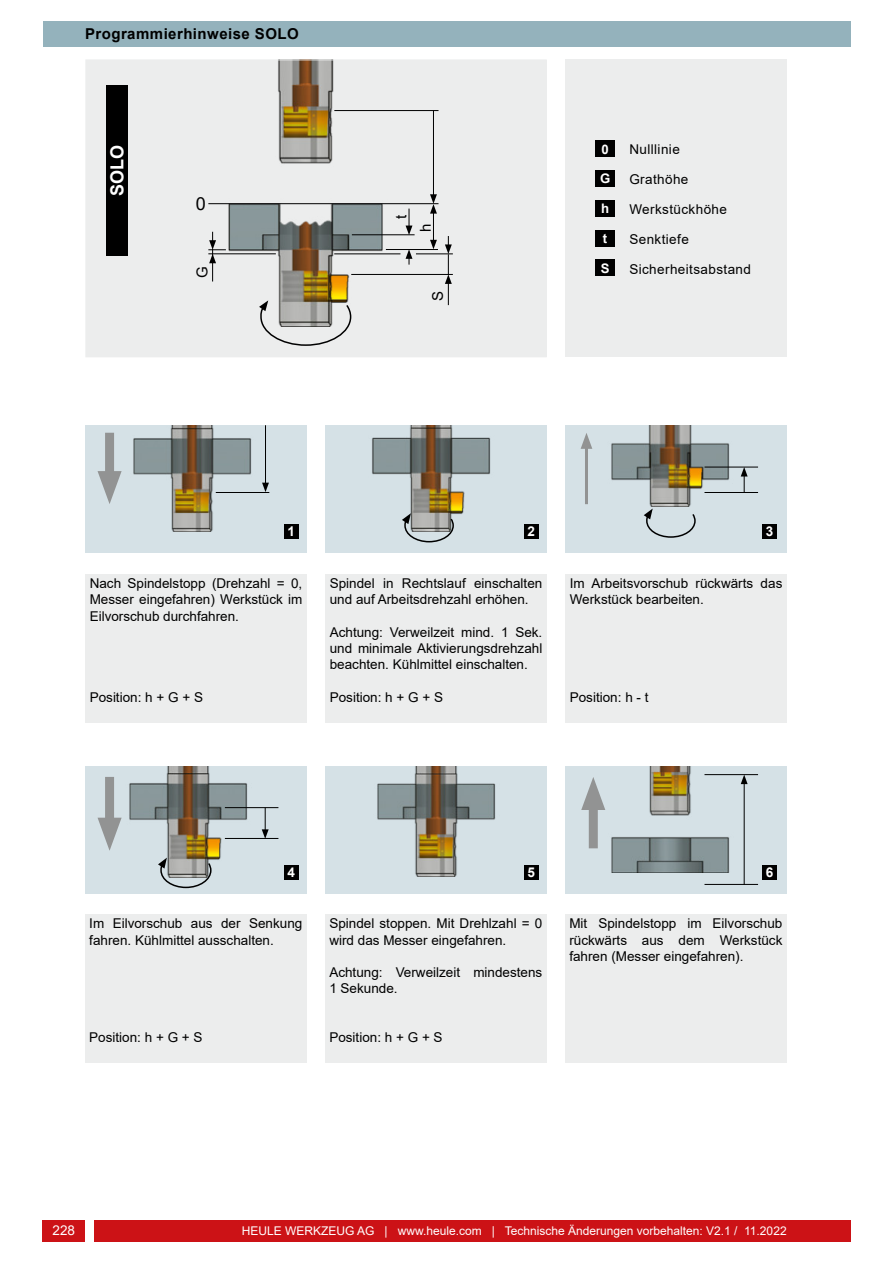
<style>
.page{position:relative;width:893px;height:1263px;background:#fff}
.page>*{position:absolute;margin:0;border:0;box-sizing:border-box;transform-origin:0 0}
.t1{font:700 18px "Arial";color:#fff}
.t2{font:18px "Arial";color:#000}
.t3{font:700 15px "Arial";letter-spacing:.03em;color:#000}
.t4{font:15px "Arial";color:#000}
.t5{font:13.5px/16.2px "Arial";color:#000}
.t6{font:13.5px "Arial";letter-spacing:.03em;color:#000}
.t7{font:700 13.5px "Arial";color:#fff}
.t8{font:13.5px "Arial";color:#fff}
.t9{font:700 13.2px "Arial";color:#fff}
.t10{font:12px "Arial";color:#fff}
</style>
<div class="page">
<div style="left:43px;top:1220px;width:42px;height:22px;background:#cc1216"></div>
<div style="left:94px;top:1220px;width:756px;height:22px;background:#cc1216"></div>
<div style="left:85px;top:425px;width:222px;height:128px;background:#d5e1e6"></div>
<img style="left:133px;top:425px;width:132px;height:107px">
<div style="left:325px;top:425px;width:221px;height:128px;background:#d5e1e6"></div>
<img style="left:372px;top:425px;width:119px;height:89px">
<div style="left:565px;top:425px;width:222px;height:128px;background:#d5e1e6"></div>
<img style="left:611px;top:425px;width:133px;height:82px">
<div style="left:85px;top:766px;width:222px;height:128px;background:#d5e1e6"></div>
<img style="left:114px;top:766px;width:148px;height:94px">
<div style="left:325px;top:766px;width:222px;height:128px;background:#d5e1e6"></div>
<img style="left:377px;top:766px;width:119px;height:110px">
<div style="left:565px;top:766px;width:222px;height:128px;background:#d5e1e6"></div>
<img style="left:595px;top:766px;width:149px;height:106px">
<div style="left:86px;top:60px;width:460px;height:297px;background:#eceded"></div>
<img style="left:208px;top:62px;width:195px;height:238px">
<div style="left:85px;top:60px;width:462px;height:297px;border:1px solid #eceded"></div>
<div style="left:566px;top:60px;width:221px;height:297px;background:#eceded"></div>
<div style="left:43px;top:21px;width:807px;height:26px;background:#94b2bc"></div>
<div style="left:105px;top:433px;width:9px;height:52px;background:#929393"></div>
<svg style="left:98px;top:471px;width:24px;height:33px"></svg>
<hr style="left:585px;top:443px;width:3px;height:61px;background:#929393">
<svg style="left:581px;top:433px;width:11px;height:16px"></svg>
<div style="left:105px;top:777px;width:9px;height:55px;background:#929393"></div>
<svg style="left:98px;top:818px;width:24px;height:33px"></svg>
<div style="left:589px;top:796px;width:9px;height:52px;background:#929393"></div>
<svg style="left:581px;top:777px;width:24px;height:33px"></svg>
<hr style="left:216px;top:492px;width:53px;height:1px;background:#000">
<hr style="left:704px;top:492px;width:54px;height:1px;background:#000">
<hr style="left:704px;top:884px;width:54px;height:1px;background:#000">
<hr style="left:225px;top:838px;width:53px;height:1px;background:#000">
<hr style="left:704px;top:467px;width:54px;height:1px;background:#000">
<hr style="left:704px;top:774px;width:54px;height:1px;background:#000">
<hr style="left:225px;top:807px;width:53px;height:1px;background:#000">
<hr style="left:265px;top:425px;width:1px;height:60px;background:#000">
<svg style="left:262px;top:483px;width:7px;height:9px"></svg>
<svg style="left:402px;top:513px;width:53px;height:30px"></svg>
<svg style="left:644px;top:508px;width:52px;height:30px"></svg>
<svg style="left:158px;top:858px;width:54px;height:31px"></svg>
<svg style="left:741px;top:467px;width:7px;height:25px"></svg>
<hr style="left:744px;top:782px;width:1px;height:103px;background:#000">
<svg style="left:741px;top:775px;width:7px;height:9px"></svg>
<svg style="left:262px;top:808px;width:7px;height:30px"></svg>
<div style="left:284px;top:524px;width:14px;height:15px;background:#000"></div>
<div style="left:524px;top:524px;width:14px;height:15px;background:#000"></div>
<div style="left:762px;top:524px;width:15px;height:15px;background:#000"></div>
<div style="left:284px;top:865px;width:14px;height:14px;background:#000"></div>
<div style="left:524px;top:865px;width:14px;height:14px;background:#000"></div>
<div style="left:762px;top:865px;width:15px;height:14px;background:#000"></div>
<svg style="left:259px;top:300px;width:93px;height:46px"></svg>
<hr style="left:208px;top:203px;width:230px;height:1px;background:#000">
<hr style="left:334px;top:253px;width:66px;height:1px;background:#000">
<hr style="left:351px;top:274px;width:102px;height:1px;background:#000">
<hr style="left:208px;top:253px;width:68px;height:1px;background:#000">
<hr style="left:433px;top:211px;width:1px;height:31px;background:#000">
<svg style="left:430px;top:240px;width:7px;height:9px"></svg>
<hr style="left:433px;top:111px;width:1px;height:86px;background:#000">
<svg style="left:430px;top:194px;width:7px;height:20px"></svg>
<svg style="left:406px;top:209px;width:6px;height:25px"></svg>
<svg style="left:208px;top:232px;width:18px;height:49px"></svg>
<svg style="left:445px;top:236px;width:7px;height:69px"></svg>
<svg style="left:406px;top:250px;width:6px;height:15px"></svg>
<hr style="left:386px;top:249px;width:52px;height:1px;background:#000">
<hr style="left:352px;top:234px;width:63px;height:1px;background:#000">
<hr style="left:334px;top:110px;width:104px;height:1px;background:#000">
<hr style="left:416px;top:253px;width:37px;height:1px;background:#000">
<div style="left:106px;top:85px;width:22px;height:170px;background:#000"></div>
<div style="left:595px;top:141px;width:20px;height:16px;background:#000"></div>
<div style="left:595px;top:170px;width:20px;height:17px;background:#000"></div>
<div style="left:595px;top:200px;width:20px;height:17px;background:#000"></div>
<div style="left:595px;top:230px;width:20px;height:16px;background:#000"></div>
<div style="left:595px;top:260px;width:20px;height:16px;background:#000"></div>
<div style="left:85px;top:574px;width:222px;height:149px;background:#eceded"></div>
<div style="left:85px;top:914px;width:222px;height:149px;background:#eceded"></div>
<div style="left:325px;top:574px;width:222px;height:149px;background:#eceded"></div>
<div style="left:325px;top:914px;width:222px;height:149px;background:#eceded"></div>
<div style="left:566px;top:574px;width:221px;height:149px;background:#eceded"></div>
<div style="left:565px;top:914px;width:222px;height:149px;background:#eceded"></div>
<p class="t3" style="left:85px;top:28px;width:215px">Programmierhinweise SOLO</p>
<h1 class="t1" style="left:110px;top:196px;width:53px;rotate:-90deg">SOLO</h1>
<p class="t9" style="left:601px;top:144px;width:9px">0</p>
<p class="t9" style="left:600px;top:173px;width:12px">G</p>
<p class="t9" style="left:601px;top:203px;width:10px">h</p>
<p class="t9" style="left:603px;top:233px;width:6px">t</p>
<p class="t9" style="left:601px;top:263px;width:10px">S</p>
<h1 class="t2" style="left:196px;top:197px;width:12px">0</h1>
<p class="t4" style="left:395px;top:219px;width:6px;rotate:-90deg">t</p>
<p class="t4" style="left:420px;top:232px;width:10px;rotate:-90deg">h</p>
<p class="t4" style="left:196px;top:278px;width:13px;rotate:-90deg">G</p>
<p class="t4" style="left:432px;top:301px;width:12px;rotate:-90deg">S</p>
<p class="t6" style="left:629px;top:144px;width:52px">Nulllinie</p>
<p class="t6" style="left:629px;top:174px;width:61px">Grathöhe</p>
<p class="t6" style="left:629px;top:204px;width:99px">Werkstückhöhe</p>
<p class="t6" style="left:629px;top:234px;width:61px">Senktiefe</p>
<p class="t6" style="left:629px;top:263px;width:123px">Sicherheitsabstand</p>
<p class="t7" style="left:288px;top:526px;width:9px">1</p>
<p class="t7" style="left:527px;top:526px;width:9px">2</p>
<p class="t7" style="left:766px;top:526px;width:9px">3</p>
<p class="t5" style="left:90px;top:576px;width:214px;text-align:justify">Nach Spindelstopp (Drehzahl = 0, Messer eingefahren) Werkstück im Eilvorschub durchfahren.</p>
<p class="t5" style="left:90px;top:690px;width:115px">Position: h + G + S</p>
<p class="t5" style="left:330px;top:576px;width:214px">Spindel in Rechtslauf einschalten und auf Arbeitsdrehzahl erhöhen.</p>
<p class="t5" style="left:330px;top:625px;width:214px;text-align:justify">Achtung: Verweilzeit mind. 1 Sek. und minimale Aktivierungsdrehzahl beachten. Kühlmittel einschalten.</p>
<p class="t5" style="left:330px;top:690px;width:115px">Position: h + G + S</p>
<p class="t5" style="left:570px;top:576px;width:214px">Im Arbeitsvorschub rückwärts das<br>Werkstück bearbeiten.</p>
<p class="t5" style="left:570px;top:690px;width:80px">Position: h - t</p>
<p class="t7" style="left:288px;top:867px;width:9px">4</p>
<p class="t7" style="left:527px;top:867px;width:9px">5</p>
<p class="t7" style="left:766px;top:867px;width:9px">6</p>
<p class="t5" style="left:89px;top:917px;width:215px">Im Eilvorschub aus der Senkung fahren. Kühlmittel ausschalten.</p>
<p class="t5" style="left:89px;top:1030px;width:115px">Position: h + G + S</p>
<p class="t5" style="left:329px;top:917px;width:215px">Spindel stoppen. Mit Drehlzahl = 0 wird das Messer eingefahren.</p>
<p class="t5" style="left:329px;top:965px;width:215px">Achtung: Verweilzeit mindestens<br>1 Sekunde.</p>
<p class="t5" style="left:329px;top:1030px;width:115px">Position: h + G + S</p>
<p class="t5" style="left:569px;top:917px;width:215px;text-align:justify">Mit Spindelstopp im Eilvorschub rückwärts aus dem Werkstück fahren (Messer eingefahren).</p>
<p class="t8" style="left:53px;top:1224px;width:24px">228</p>
<p class="t10" style="left:242px;top:1226px;width:546px">HEULE WERKZEUG AG | www.heule.com | Technische Änderungen vorbehalten: V2.1 / 11.2022</p>
</div>
